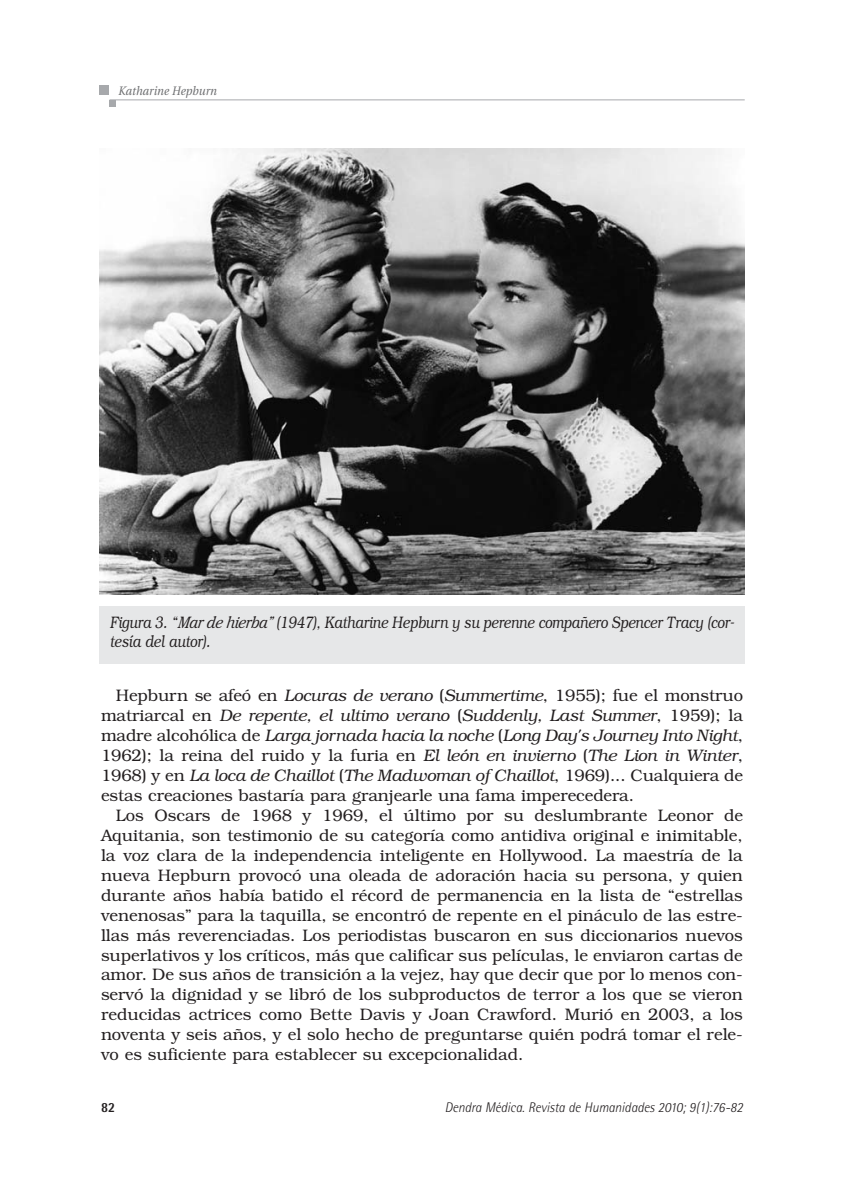
<style>
.page{position:relative;width:844px;height:1191px;background:#fff}
.page>*{position:absolute;margin:0;border:0;box-sizing:border-box;transform-origin:0 0}
.t1{font:300 16.62px/19.9px "Bookman Std";color:#231f20;text-align:justify}
.t2{font:italic 300 16.62px/19.2px "Bookman Std";color:#231f20;scale:.8 1}
.t3{font:italic 300 14px "Rotis Semi Sans";color:#231f20;scale:.95 1}
.t4{font:800 14px "Rotis Semi Sans";color:#231f20;scale:.9 1}
.t5{font:italic 12.25px "Utopia";letter-spacing:.01em;color:#6d6e70;scale:.9 1}
.s1{font-style:italic}
</style>
<div class="page">
<hr style="left:109px;top:100px;width:635px;height:1px;background:#a7a9ac">
<div style="left:99px;top:85px;width:10px;height:10px;background:#a7a9ac"></div>
<svg style="left:110px;top:101px;width:6px;height:5px"></svg>
<img style="left:99px;top:149px;width:645px;height:446px">
<div style="left:99px;top:606px;width:645px;height:57px;background:#e6e7e8"></div>
<p class="t5" style="left:119px;top:86px;width:111px">Katharine Hepburn</p>
<p class="t2" style="left:110px;top:614px;width:781px">Figura 3. “Mar de hierba” (1947), Katharine Hepburn y su perenne compañero Spencer Tracy (cor&shy;tesía del autor).</p>
<p class="t1" style="left:101px;top:687px;width:643px;text-indent:15px">Hepburn se afeó en <span class="s1">Locuras de verano</span> (<span class="s1">Summertime</span>, 1955); fue el monstruo matriarcal en <span class="s1">De repente, el ultimo verano</span> (<span class="s1">Suddenly, Last Summer</span>, 1959); la madre alcohólica de <span class="s1">Larga jornada hacia la noche</span> (<span class="s1">Long Day's Journey Into Night</span>, 1962); la reina del ruido y la furia en <span class="s1">El león en invierno</span> (<span class="s1">The Lion in Winter</span>, 1968) y en <span class="s1">La loca de Chaillot</span> (<span class="s1">The Madwoman of Chaillot</span>, 1969)... Cualquiera de estas creaciones bastaría para granjearle una fama imperecedera.</p>
<p class="t1" style="left:101px;top:807px;width:643px;text-indent:15px">Los Oscars de 1968 y 1969, el último por su deslumbrante Leonor de Aquitania, son testimonio de su categoría como antidiva original e inimitable, la voz clara de la independencia inteligente en Hollywood. La maestría de la nueva Hepburn provocó una oleada de adoración hacia su persona, y quien durante años había batido el récord de permanencia en la lista de “estrellas venenosas” para la taquilla, se encontró de repente en el pináculo de las estre&shy;llas más reverenciadas. Los periodistas buscaron en sus diccionarios nuevos superlativos y los críticos, más que calificar sus películas, le enviaron cartas de amor. De sus años de transición a la vejez, hay que decir que por lo menos con&shy;servó la dignidad y se libró de los subproductos de terror a los que se vieron reducidas actrices como Bette Davis y Joan Crawford. Murió en 2003, a los noventa y seis años, y el solo hecho de preguntarse quién podrá tomar el rele&shy;vo es suficiente para establecer su excepcionalidad.</p>
<p class="t4" style="left:101px;top:1102px;width:17px">82</p>
<p class="t3" style="left:444px;top:1102px;width:315px">Dendra Médica. Revista de Humanidades 2010; 9(1):76-82</p>
</div>
